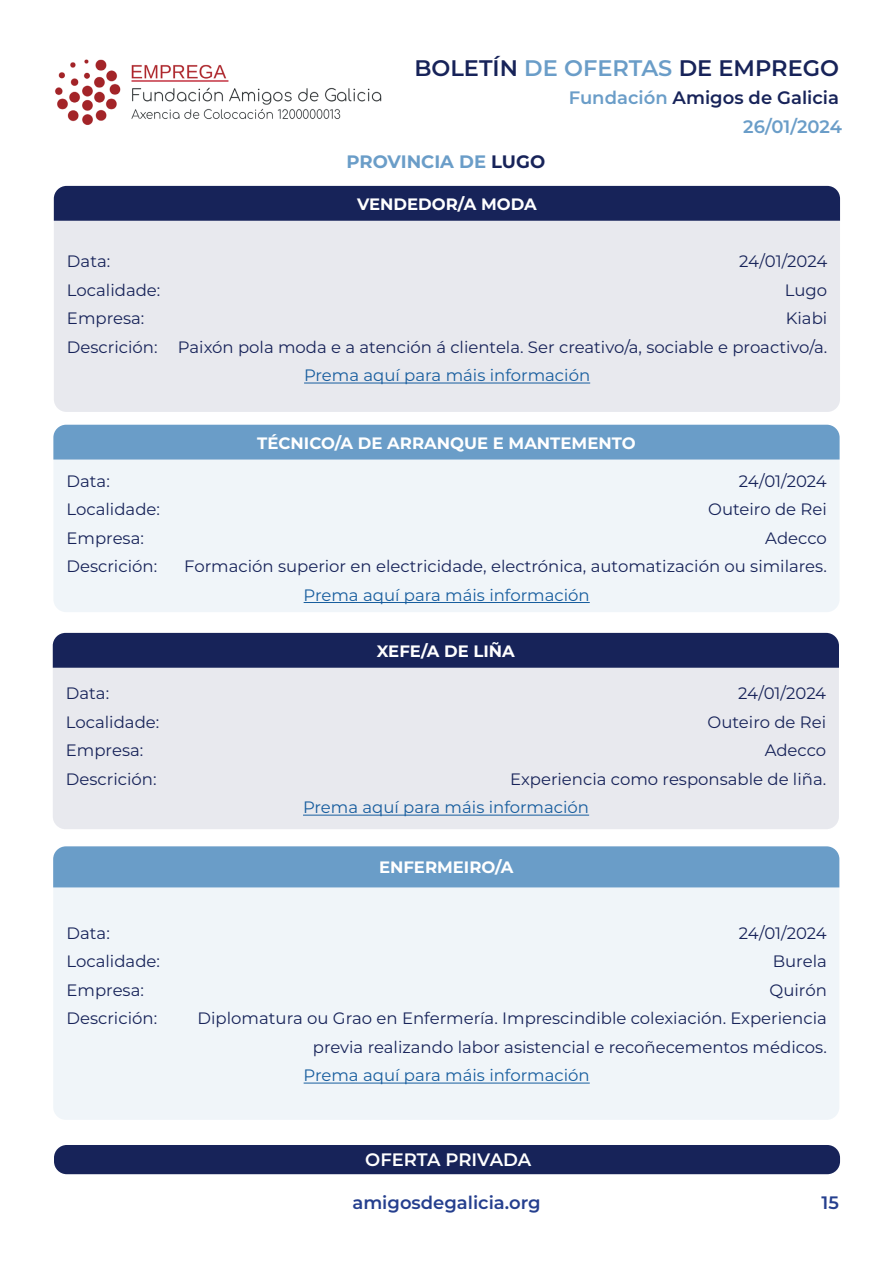
<style>
.page{position:relative;width:893px;height:1263px;background:#fff}
.page>*{position:absolute;margin:0;border:0;box-sizing:border-box;transform-origin:0 0}
.t1{font:600 22.5px "Montserrat";color:#172359}
.t2{font:600 18px/29.5px "Montserrat";color:#6a9dc8;text-align:right}
.t3{font:600 18px "Montserrat";color:#253f8e}
.t4{font:700 18px "Montserrat";color:#6a9dc8}
.t5{font:600 18px "Montserrat";letter-spacing:-.005em;color:#fff}
.t6{font:16.5px/28.5px "Montserrat";color:#172359;text-align:right}
.t7{font:16.5px "Montserrat";color:#175d9e}
.t8{font:700 16.5px "Montserrat";color:#fff}
.s1{color:#6a9dc8}
.s2{color:#172359}
</style>
<div class="page">
<img style="left:55px;top:59px;width:327px;height:66px">
<div style="left:54px;top:1145px;width:786px;height:29px;background:#172359;border-radius:13px"></div>
<div style="left:54px;top:221px;width:786px;height:191px;background:#e8e9ee"></div>
<div style="left:54px;top:460px;width:785px;height:152px;background:#f0f5f9"></div>
<div style="left:53px;top:668px;width:786px;height:161px;background:#e8e9ee"></div>
<div style="left:54px;top:186px;width:786px;height:35px;background:#172359"></div>
<div style="left:53px;top:425px;width:787px;height:35px;background:#6a9dc8"></div>
<div style="left:53px;top:633px;width:786px;height:35px;background:#172359"></div>
<hr style="left:304px;top:383px;width:286px;height:1px;background:#175d9e">
<hr style="left:304px;top:602px;width:286px;height:1px;background:#175d9e">
<hr style="left:303px;top:815px;width:286px;height:1px;background:#175d9e">
<div style="left:53px;top:887px;width:786px;height:233px;background:#f0f5f9"></div>
<div style="left:53px;top:846px;width:786px;height:41px;background:#6a9dc8"></div>
<hr style="left:304px;top:1083px;width:286px;height:1px;background:#175d9e">
<h1 class="t1" style="left:414px;top:52px;width:426px">BOLETÍN <span class="s1">DE OFERTAS</span> DE EMPREGO</h1>
<p class="t4" style="left:347px;top:148px;width:200px">PROVINCIA DE <span class="s2">LUGO</span></p>
<p class="t8" style="left:357px;top:192px;width:181px">VENDEDOR/A MODA</p>
<p class="t2" style="left:569px;top:82px;width:275px">Fundación <span class="s2">Amigos de Galicia<br></span>26/01/2024</p>
<p class="t6" style="left:67px;top:247px;width:45px">Data:</p>
<p class="t6" style="left:739px;top:247px;width:90px">24/01/2024</p>
<p class="t6" style="left:67px;top:275px;width:95px">Localidade:</p>
<p class="t6" style="left:785px;top:275px;width:44px">Lugo</p>
<p class="t6" style="left:67px;top:304px;width:79px">Empresa:</p>
<p class="t6" style="left:786px;top:304px;width:43px">Kiabi</p>
<p class="t6" style="left:67px;top:332px;width:762px">Descrición: Paixón pola moda e a atención á clientela. Ser creativo/a, sociable e proactivo/a.</p>
<p class="t7" style="left:304px;top:364px;width:288px">Prema aquí para máis información</p>
<p class="t8" style="left:257px;top:431px;width:380px">TÉCNICO/A DE ARRANQUE E MANTEMENTO</p>
<p class="t6" style="left:67px;top:466px;width:45px">Data:</p>
<p class="t6" style="left:739px;top:466px;width:90px">24/01/2024</p>
<p class="t6" style="left:67px;top:495px;width:95px">Localidade:</p>
<p class="t6" style="left:708px;top:495px;width:120px">Outeiro de Rei</p>
<p class="t6" style="left:67px;top:523px;width:79px">Empresa:</p>
<p class="t6" style="left:765px;top:523px;width:63px">Adecco</p>
<p class="t6" style="left:67px;top:552px;width:92px">Descrición:</p>
<p class="t6" style="left:184px;top:552px;width:644px">Formación superior en electricidade, electrónica, automatización ou similares.</p>
<p class="t7" style="left:304px;top:584px;width:288px">Prema aquí para máis información</p>
<p class="t8" style="left:377px;top:639px;width:139px">XEFE/A DE LIÑA</p>
<p class="t6" style="left:66px;top:679px;width:45px">Data:</p>
<p class="t6" style="left:738px;top:679px;width:90px">24/01/2024</p>
<p class="t6" style="left:66px;top:707px;width:95px">Localidade:</p>
<p class="t6" style="left:708px;top:707px;width:120px">Outeiro de Rei</p>
<p class="t6" style="left:66px;top:736px;width:79px">Empresa:</p>
<p class="t6" style="left:765px;top:736px;width:63px">Adecco</p>
<p class="t6" style="left:66px;top:764px;width:92px">Descrición:</p>
<p class="t6" style="left:510px;top:764px;width:317px">Experiencia como responsable de liña.</p>
<p class="t7" style="left:303px;top:796px;width:288px">Prema aquí para máis información</p>
<p class="t8" style="left:379px;top:855px;width:136px">ENFERMEIRO/A</p>
<p class="t6" style="left:67px;top:918px;width:45px">Data:</p>
<p class="t6" style="left:739px;top:918px;width:90px">24/01/2024</p>
<p class="t6" style="left:67px;top:947px;width:95px">Localidade:</p>
<p class="t6" style="left:773px;top:947px;width:56px">Burela</p>
<p class="t6" style="left:67px;top:975px;width:79px">Empresa:</p>
<p class="t6" style="left:769px;top:975px;width:59px">Quirón</p>
<p class="t6" style="left:67px;top:1004px;width:92px">Descrición:</p>
<p class="t6" style="left:198px;top:1004px;width:631px">Diplomatura ou Grao en Enfermería. Imprescindible colexiación. Experiencia previa realizando labor asistencial e recoñecementos médicos.</p>
<p class="t7" style="left:304px;top:1064px;width:288px">Prema aquí para máis información</p>
<p class="t5" style="left:365px;top:1147px;width:168px">OFERTA PRIVADA</p>
<p class="t3" style="left:352px;top:1190px;width:190px">amigosdegalicia.org</p>
<p class="t3" style="left:822px;top:1190px;width:19px">15</p>
</div>
